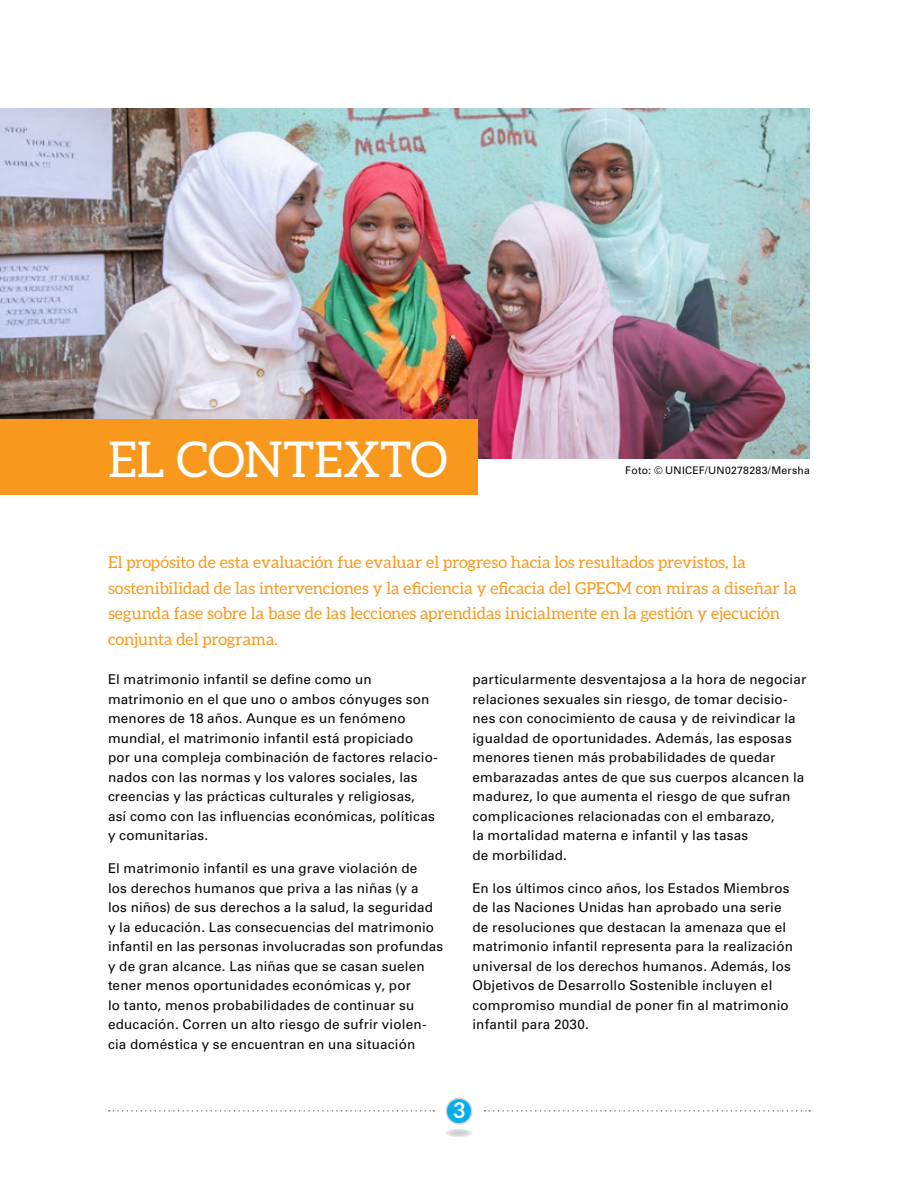
<style>
.page{position:relative;width:918px;height:1188px;background:#fff}
.page>*{position:absolute;margin:0;border:0;box-sizing:border-box;transform-origin:0 0}
.t1{font:49.5px "Aleo";letter-spacing:-.005em;color:#fff}
.t2{font:700 21.6px "Aleo";color:#fff}
.t3{font:16.5px/25.5px "Aleo";color:#f8991d}
.t4{font:13.5px/19.5px "Univers LT Std";letter-spacing:.01em;color:#090304}
.t5{font:10.5px "Univers LT Std";letter-spacing:.025em;color:#090304}
</style>
<div class="page">
<div style="left:446px;top:1098px;width:26px;height:26px;background:#00aeef;border-radius:50%"></div>
<div style="left:446px;top:1098px;width:26px;height:27px;border:2px solid #dad2cb;border-radius:50%"></div>
<svg style="left:445px;top:1129px;width:28px;height:8px"></svg>
<svg style="left:109px;top:1110px;width:325px;height:2px"></svg>
<svg style="left:485px;top:1110px;width:325px;height:2px"></svg>
<img style="left:0;top:108px;width:810px;height:351px">
<div style="left:0;top:419px;width:477px;height:76px;background:#f8991d"></div>
<h1 class="t1" style="left:108px;top:431px;width:341px">EL CONTEXTO</h1>
<p class="t5" style="left:625px;top:464px;width:186px">Foto: © UNICEF/UN0278283/Mersha</p>
<p class="t3" style="left:108px;top:549px;width:690px">El propósito de esta evaluación fue evaluar el progreso hacia los resultados previstos, la sostenibilidad de las intervenciones y la eficiencia y eficacia del GPECM con miras a diseñar la segunda fase sobre la base de las lecciones aprendidas inicialmente en la gestión y ejecución conjunta del programa.</p>
<p class="t4" style="left:108px;top:670px;width:331px">El matrimonio infantil se define como un matrimonio en el que uno o ambos cónyuges son menores de 18 años. Aunque es un fenómeno mundial, el matrimonio infantil está propiciado por una compleja combinación de factores relacio&shy;nados con las normas y los valores sociales, las creencias y las prácticas culturales y religiosas,<br>así como con las influencias económicas, políticas y comunitarias.</p>
<p class="t4" style="left:108px;top:859px;width:337px">El matrimonio infantil es una grave violación de<br>los derechos humanos que priva a las niñas (y a<br>los niños) de sus derechos a la salud, la seguridad y la educación. Las consecuencias del matrimonio infantil en las personas involucradas son profundas y de gran alcance. Las niñas que se casan suelen tener menos oportunidades económicas y, por<br>lo tanto, menos probabilidades de continuar su educación. Corren un alto riesgo de sufrir violen&shy;cia doméstica y se encuentran en una situación</p>
<p class="t4" style="left:472px;top:670px;width:335px">particularmente desventajosa a la hora de negociar relaciones sexuales sin riesgo, de tomar decisio&shy;nes con conocimiento de causa y de reivindicar la igualdad de oportunidades. Además, las esposas menores tienen más probabilidades de quedar embarazadas antes de que sus cuerpos alcancen la madurez, lo que aumenta el riesgo de que sufran complicaciones relacionadas con el embarazo,<br>la mortalidad materna e infantil y las tasas<br>de morbilidad.</p>
<p class="t4" style="left:472px;top:878px;width:322px">En los últimos cinco años, los Estados Miembros de las Naciones Unidas han aprobado una serie de resoluciones que destacan la amenaza que el matrimonio infantil representa para la realización universal de los derechos humanos. Además, los Objetivos de Desarrollo Sostenible incluyen el compromiso mundial de poner fin al matrimonio infantil para 2030.</p>
<h2 class="t2" style="left:453px;top:1098px;width:13px">3</h2>
</div>
